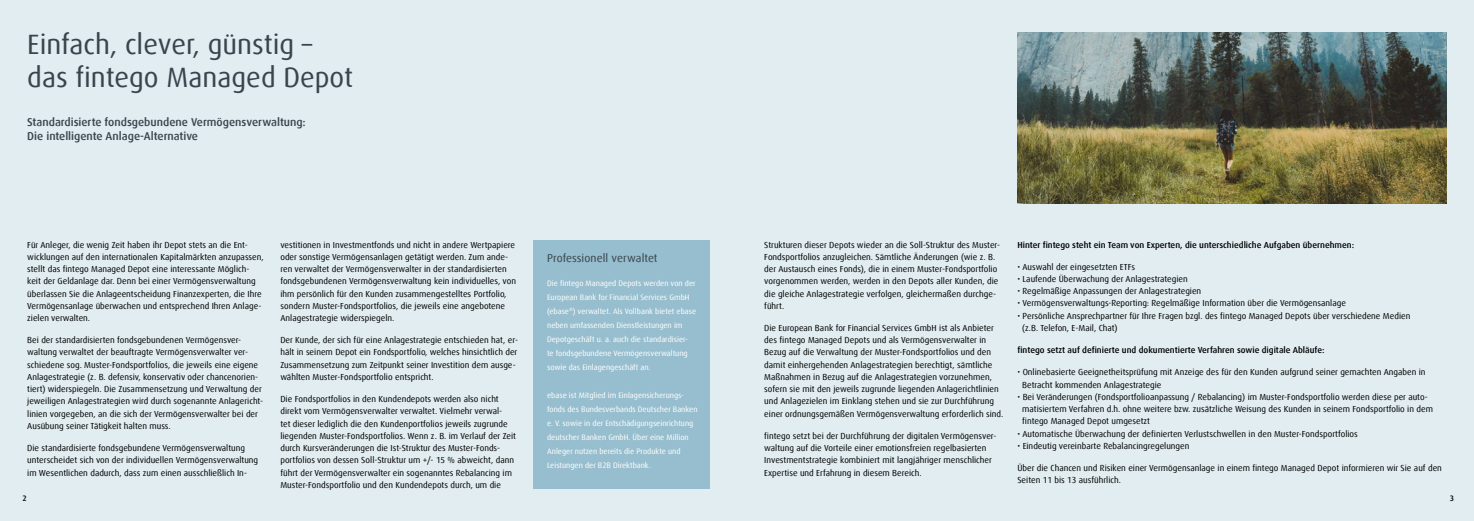
<style>
.page{position:relative;width:1474px;height:521px;background:#fff}
.page>*{position:absolute;margin:0;border:0;box-sizing:border-box;transform-origin:0 0}
.t1{font:28px/33.2px "Dax Offc";color:#39444c}
.t2{font:500 11.38px "Dax Offc";color:#39444c}
.t3{font:11.38px "Dax Offc";color:#39444c}
.t4{font:8.75px/12.2px "Dax Offc";color:#000}
.t5{font:500 8.75px "Dax Offc";color:#000}
.t6{font:7.88px/14px "Dax Offc";color:#fff}
.t7{font:500 7.88px "Dax Offc";color:#000}
</style>
<div class="page">
<div style="left:0;top:0;width:1473px;height:521px;background:#e1edf1"></div>
<div style="left:533px;top:241px;width:176px;height:248px;background:#97bece"></div>
<img style="left:1017px;top:32px;width:429px;height:172px">
<h1 class="t1" style="left:27px;top:28px;width:327px">Einfach, clever, günstig – das fintego Managed Depot</h1>
<h2 class="t2" style="left:27px;top:114px;width:149px">Standardisierte fondsgebundene</h2>
<h2 class="t2" style="left:191px;top:114px;width:116px">Vermögensverwaltung:</h2>
<h2 class="t2" style="left:27px;top:128px;width:54px">Die intelligente</h2>
<p class="t4" style="left:27px;top:238px;width:238px">Für Anleger, die wenig Zeit haben ihr Depot stets an die Ent&shy;wicklungen auf den internationalen Kapitalmärkten anzupassen, stellt das fintego Managed Depot eine interessante Möglich&shy;keit der Geldanlage dar. Denn bei einer Vermögensverwaltung überlassen Sie die Anlageentscheidung Finanzexperten, die Ihre Vermögensanlage überwachen und entsprechend Ihren Anlage&shy;zielen verwalten.</p>
<p class="t4" style="left:27px;top:334px;width:237px">Bei der standardisierten fondsgebundenen Vermögensver&shy;waltung verwaltet der beauftragte Vermögensverwalter ver&shy;schiedene sog. Muster-Fondsportfolios, die jeweils eine eigene Anlagestrategie (z. B. defensiv, konservativ oder chancenorien&shy;tiert) widerspiegeln. Die Zusammensetzung und Verwaltung der jeweiligen Anlagestrategien wird durch sogenannte Anlagericht&shy;linien vorgegeben, an die sich der Vermögensverwalter bei der Ausübung seiner Tätigkeit halten muss.</p>
<p class="t4" style="left:27px;top:442px;width:232px">Die standardisierte fondsgebundene Vermögensverwaltung unterscheidet sich von der individuellen Vermögensverwaltung im Wesentlichen dadurch, dass zum einen ausschließlich In-</p>
<p class="t4" style="left:280px;top:238px;width:237px">vestitionen in Investmentfonds und nicht in andere Wertpapiere oder sonstige Vermögensanlagen getätigt werden. Zum ande&shy;ren verwaltet der Vermögensverwalter in der standardisierten fondsgebundenen Vermögensverwaltung kein individuelles, von ihm persönlich für den Kunden zusammengestelltes Portfolio, sondern Muster-Fondsportfolios, die jeweils eine angebotene Anlagestrategie widerspiegeln.</p>
<p class="t4" style="left:280px;top:334px;width:239px">Der Kunde, der sich für eine Anlagestrategie entschieden hat, er&shy;hält in seinem Depot ein Fondsportfolio, welches hinsichtlich der Zusammensetzung zum Zeitpunkt seiner Investition dem ausge&shy;wählten Muster-Fondsportfolio entspricht.</p>
<p class="t4" style="left:280px;top:393px;width:237px">Die Fondsportfolios in den Kundendepots werden also nicht direkt vom Vermögensverwalter verwaltet. Vielmehr verwal-<br>tet dieser lediglich die den Kundenportfolios jeweils zugrunde liegenden Muster-Fondsportfolios. Wenn z. B. im Verlauf der Zeit durch Kursveränderungen die Ist-Struktur des Muster-Fonds&shy;portfolios von dessen Soll-Struktur um +/- 15 % abweicht, dann führt der Vermögensverwalter ein sogenanntes Rebalancing im Muster-Fondsportfolio und den Kundendepots durch, um die</p>
<h2 class="t3" style="left:547px;top:251px;width:112px">Professionell verwaltet</h2>
<p class="t6" style="left:547px;top:276px;width:151px">Die fintego Managed Depots werden von der European Bank for Financial Services GmbH (ebase<sup>®</sup>) verwaltet. Als Vollbank bietet ebase neben umfassenden Dienstleistungen im Depotgeschäft u. a. auch die standardisier&shy;te fondsgebundene Vermögensverwaltung sowie das Einlagengeschäft an.</p>
<p class="t6" style="left:547px;top:388px;width:152px">ebase ist Mitglied im Einlagensicherungs&shy;fonds des Bundesverbands Deutscher Banken e. V. sowie in der Entschädigungseinrichtung deutscher Banken GmbH. Über eine Million Anleger nutzen bereits die Produkte und Leistungen der B2B Direktbank.</p>
<p class="t4" style="left:764px;top:238px;width:237px">Strukturen dieser Depots wieder an die Soll-Struktur des Muster-Fondsportfolios anzugleichen. Sämtliche Änderungen (wie z. B. der Austausch eines Fonds), die in einem Muster-Fondsportfolio vorgenommen werden, werden in den Depots aller Kunden, die die gleiche Anlagestrategie verfolgen, gleichermaßen durchge&shy;führt.</p>
<p class="t4" style="left:764px;top:322px;width:240px">Die European Bank for Financial Services GmbH ist als Anbieter des fintego Managed Depots und als Vermögensverwalter in Bezug auf die Verwaltung der Muster-Fondsportfolios und den damit einhergehenden Anlagestrategien berechtigt, sämtliche Maßnahmen in Bezug auf die Anlagestrategien vorzunehmen, sofern sie mit den jeweils zugrunde liegenden Anlagerichtlinien und Anlagezielen im Einklang stehen und sie zur Durchführung einer ordnungsgemäßen Vermögensverwaltung erforderlich sind.</p>
<p class="t4" style="left:764px;top:430px;width:234px">fintego setzt bei der Durchführung der digitalen Vermögensver&shy;waltung auf die Vorteile einer emotionsfreien regelbasierten Investmentstrategie kombiniert mit langjähriger menschlicher Expertise und Erfahrung in diesem Bereich.</p>
<p class="t5" style="left:1017px;top:239px;width:31px">Hinter fintego</p>
<p class="t5" style="left:1072px;top:239px;width:283px">steht ein Team von Experten, die unterschiedliche Aufgaben übernehmen:</p>
<p class="t4" style="left:1017px;top:261px;width:119px">• Auswahl der eingesetzten ETFs</p>
<p class="t4" style="left:1017px;top:273px;width:172px">• Laufende Überwachung der Anlagestrategien</p>
<p class="t4" style="left:1017px;top:285px;width:185px">• Regelmäßige Anpassungen der Anlagestrategien</p>
<p class="t4" style="left:1017px;top:297px;width:330px">• Vermögensverwaltungs-Reporting: Regelmäßige Information über die Vermögensanlage</p>
<p class="t4" style="left:1022px;top:310px;width:389px;text-indent:-5px">• Persönliche Ansprechpartner für Ihre Fragen bzgl. des fintego Managed Depots über verschiedene Medien (z.B. Telefon, E-Mail, Chat)</p>
<p class="t5" style="left:1017px;top:344px;width:5px">fintego</p>
<p class="t5" style="left:1047px;top:344px;width:45px">setzt auf defin</p>
<p class="t5" style="left:1101px;top:344px;width:224px">ierte und dokumentierte Verfahren sowie digitale Abläufe:</p>
<p class="t4" style="left:1022px;top:366px;width:405px;text-indent:-5px">• Onlinebasierte Geeignetheitsprüfung mit Anzeige des für den Kunden aufgrund seiner gemachten Angaben in<br>Betracht kommenden Anlagestrategie</p>
<p class="t4" style="left:1022px;top:391px;width:412px;text-indent:-5px">• Bei Veränderungen (Fondsportfolioanpassung / Rebalancing) im Muster-Fondsportfolio werden diese per auto&shy;matisiertem Verfahren d.h. ohne weitere bzw. zusätzliche Weisung des Kunden in seinem Fondsportfolio in dem fintego Managed Depot umgesetzt</p>
<p class="t4" style="left:1017px;top:427px;width:342px">• Automatische Überwachung der definierten Verlustschwellen in den Muster-Fondsportfolios</p>
<p class="t4" style="left:1017px;top:440px;width:174px">• Eindeutig vereinbarte Rebalancingregelungen</p>
<p class="t4" style="left:1017px;top:462px;width:426px">Über die Chancen und Risiken einer Vermögensanlage in einem fintego Managed Depot informieren wir Sie auf den<br>Seiten 11 bis 13 ausführlich.</p>
<p class="t7" style="left:22px;top:493px;width:6px">2</p>
<p class="t7" style="left:1449px;top:493px;width:6px">3</p>
</div>
